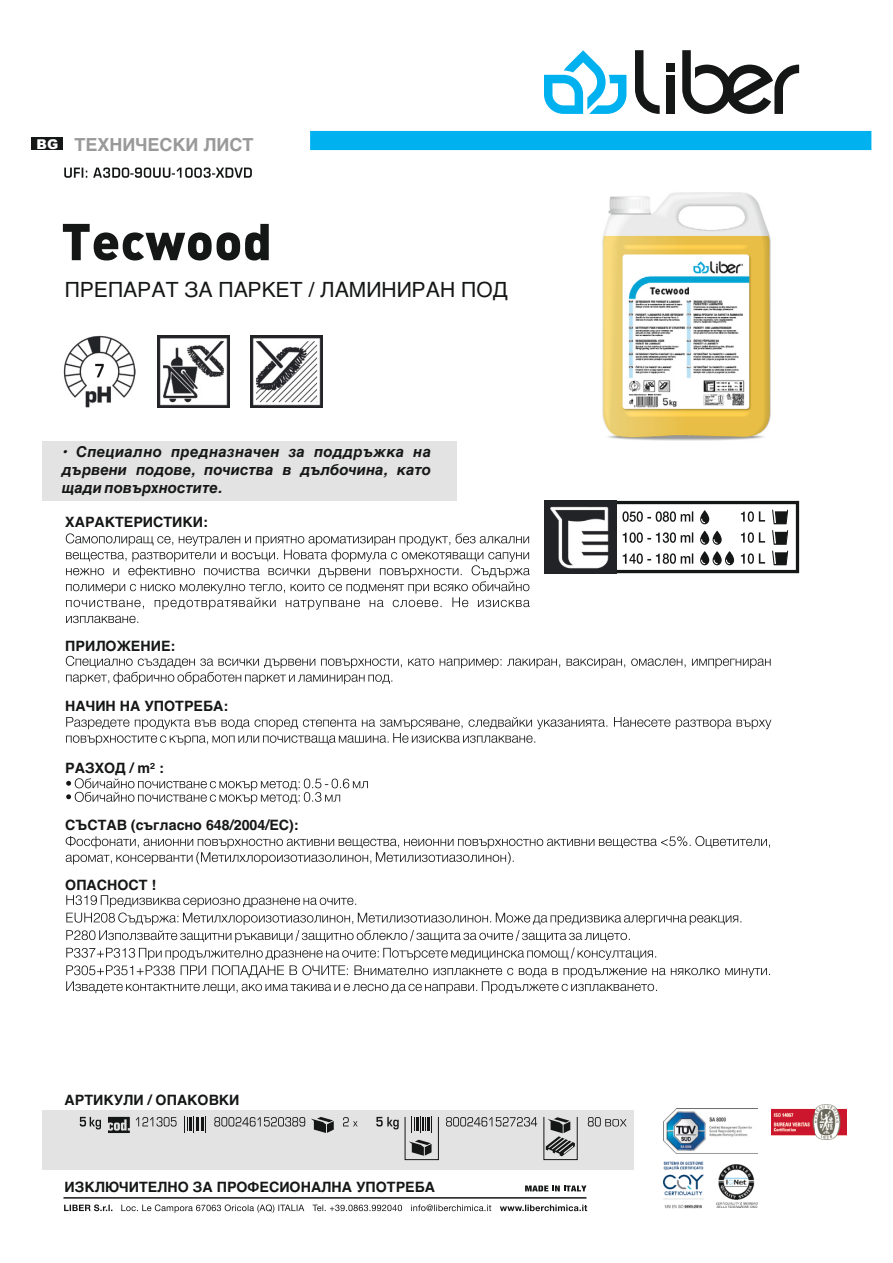
<style>
.page{position:relative;width:893px;height:1263px;background:#fff}
.page>*{position:absolute;margin:0;border:0;box-sizing:border-box;transform-origin:0 0}
.t1{font:21px "Helvetica";color:#151616}
.t2{font:700 18px "Helvetica";color:#999}
.t3{font:italic 700 15px/18px "Helvetica";color:#151616;text-align:justify}
.t4{font:700 14.25px "Helvetica";color:#151616}
.s1{font-family:"Arial";font-weight:900;font-size:13.5px;color:#fff}
</style>
<div class="page">
<svg style="left:544px;top:501px;width:255px;height:72px"></svg>
<div style="left:42px;top:1110px;width:591px;height:60px;background:#e3e3e3"></div>
<svg style="left:311px;top:1117px;width:23px;height:16px"></svg>
<svg style="left:184px;top:1117px;width:22px;height:16px"></svg>
<svg style="left:108px;top:1117px;width:22px;height:16px"></svg>
<svg style="left:546px;top:1118px;width:29px;height:38px"></svg>
<div style="left:544px;top:1116px;width:34px;height:44px;border:1px solid #151616"></div>
<svg style="left:409px;top:1140px;width:23px;height:16px"></svg>
<svg style="left:411px;top:1118px;width:21px;height:15px"></svg>
<div style="left:405px;top:1116px;width:34px;height:44px;border:1px solid #151616"></div>
<svg style="left:80px;top:1117px;width:21px;height:12px"></svg>
<svg style="left:136px;top:1117px;width:41px;height:9px"></svg>
<svg style="left:214px;top:1117px;width:91px;height:9px"></svg>
<svg style="left:343px;top:1117px;width:15px;height:9px"></svg>
<svg style="left:376px;top:1117px;width:23px;height:12px"></svg>
<svg style="left:446px;top:1117px;width:91px;height:9px"></svg>
<svg style="left:588px;top:1117px;width:39px;height:9px"></svg>
<svg style="left:64px;top:168px;width:23px;height:10px"></svg>
<img style="left:602px;top:192px;width:169px;height:249px">
<svg style="left:93px;top:167px;width:159px;height:11px"></svg>
<img style="left:63px;top:335px;width:73px;height:72px">
<img style="left:157px;top:335px;width:72px;height:72px">
<img style="left:251px;top:335px;width:72px;height:72px">
<svg style="left:63px;top:224px;width:206px;height:36px"></svg>
<svg style="left:95px;top:364px;width:9px;height:13px"></svg>
<svg style="left:64px;top:1204px;width:48px;height:7px"></svg>
<svg style="left:121px;top:1204px;width:370px;height:9px"></svg>
<svg style="left:500px;top:1204px;width:87px;height:7px"></svg>
<hr style="left:63px;top:1197px;width:523px;height:1px;background:#151616">
<div style="left:667px;top:63px;width:8px;height:8px;background:#151616"></div>
<div style="left:667px;top:76px;width:8px;height:38px;background:#151616"></div>
<svg style="left:635px;top:50px;width:25px;height:64px"></svg>
<svg style="left:682px;top:50px;width:117px;height:64px"></svg>
<div style="left:42px;top:441px;width:415px;height:60px;background:#e3e3e3"></div>
<svg style="left:525px;top:1185px;width:61px;height:6px"></svg>
<svg style="left:544px;top:50px;width:82px;height:64px"></svg>
<div style="left:310px;top:131px;width:561px;height:19px;background:#00b1f0"></div>
<div style="left:31px;top:137px;width:32px;height:13px;background:#151616"></div>
<img style="left:664px;top:1109px;width:94px;height:45px">
<img style="left:771px;top:1105px;width:75px;height:34px">
<img style="left:663px;top:1161px;width:41px;height:48px">
<img style="left:716px;top:1164px;width:41px;height:44px">
<svg style="left:66px;top:533px;width:464px;height:90px"></svg>
<svg style="left:66px;top:656px;width:705px;height:28px"></svg>
<svg style="left:66px;top:717px;width:705px;height:28px"></svg>
<svg style="left:66px;top:778px;width:302px;height:26px"></svg>
<svg style="left:66px;top:836px;width:704px;height:28px"></svg>
<svg style="left:66px;top:895px;width:704px;height:98px"></svg>
<p class="t2" style="left:37px;top:134px;width:218px"><span class="s1">BG</span> ТЕХНИЧЕСКИ ЛИСТ</p>
<h1 class="t1" style="left:65px;top:278px;width:444px">ПРЕПАРАТ ЗА ПАРКЕТ / ЛАМИНИРАН ПОД</h1>
<p class="t3" style="left:62px;top:443px;width:371px">• Специално предназначен за поддръжка на дървени подове, почиства в дълбочина, като щади повърхностите.</p>
<p class="t4" style="left:65px;top:514px;width:144px">ХАРАКТЕРИСТИКИ:</p>
<p class="t4" style="left:65px;top:638px;width:112px">ПРИЛОЖЕНИЕ:</p>
<p class="t4" style="left:65px;top:698px;width:165px">НАЧИН НА УПОТРЕБА:</p>
<p class="t4" style="left:65px;top:760px;width:100px">РАЗХОД / m² :</p>
<p class="t4" style="left:65px;top:816px;width:235px">СЪСТАВ (съгласно 648/2004/EC):</p>
<p class="t4" style="left:65px;top:876px;width:93px">ОПАСНОСТ !</p>
<p class="t4" style="left:65px;top:1092px;width:176px">АРТИКУЛИ / ОПАКОВКИ</p>
<p class="t4" style="left:65px;top:1179px;width:372px">ИЗКЛЮЧИТЕЛНО ЗА ПРОФЕСИОНАЛНА УПОТРЕБА</p>
</div>
